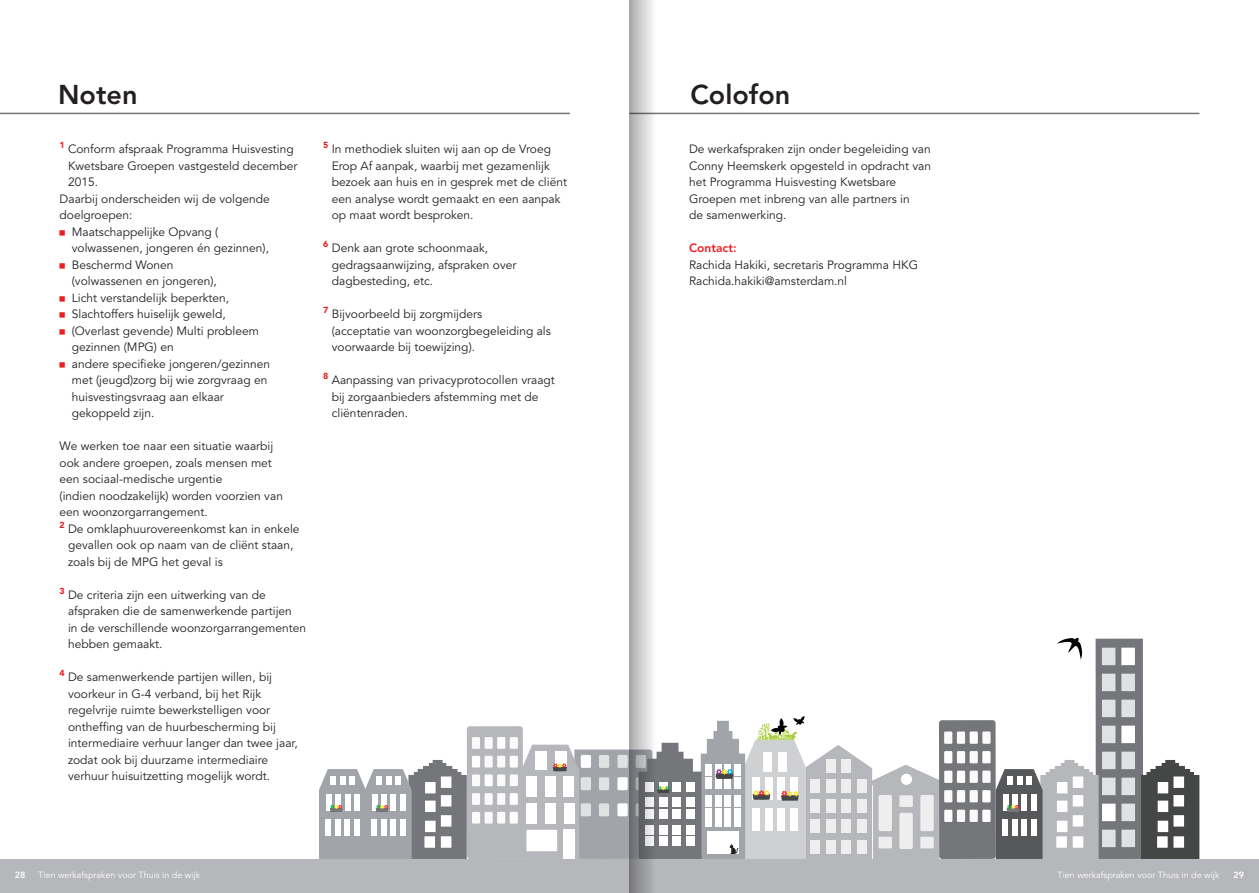
<style>
.page{position:relative;width:1259px;height:893px;background:#fff}
.page>*{position:absolute;margin:0;border:0;box-sizing:border-box;transform-origin:0 0}
.t1{font:800 27px "Avenir";color:#231f20}
.t2{font:12px/16.5px "Avenir";color:#231f20}
.t3{font:800 12px "Avenir";color:#ee1d23}
.t4{font:9px "Avenir";color:#fff}
.t5{font:800 9px "Avenir";color:#fff}
.s1{font-family:"ASD Formfont";color:#ee1d23}
</style>
<div class="page">
<div style="left:0;top:859px;width:629px;height:34px;background:#b6b7bb"></div>
<div style="left:629px;top:859px;width:630px;height:34px;background:#b6b7bb"></div>
<hr style="left:629px;top:113px;width:570px;height:1px;background:#757679">
<hr style="left:0;top:113px;width:570px;height:1px;background:#757679">
<div style="left:1095px;top:639px;width:48px;height:220px;background:#757679"></div>
<div style="left:1102px;top:648px;width:13px;height:17px;background:#e0e1e3"></div>
<div style="left:1121px;top:648px;width:14px;height:17px;background:#fff"></div>
<div style="left:1102px;top:674px;width:13px;height:17px;background:#e0e1e3"></div>
<div style="left:1121px;top:674px;width:14px;height:17px;background:#e0e1e3"></div>
<div style="left:1102px;top:700px;width:13px;height:17px;background:#e0e1e3"></div>
<div style="left:1121px;top:700px;width:14px;height:17px;background:#e0e1e3"></div>
<div style="left:1102px;top:726px;width:13px;height:17px;background:#e0e1e3"></div>
<div style="left:1121px;top:726px;width:14px;height:17px;background:#fff"></div>
<div style="left:1102px;top:752px;width:13px;height:17px;background:#e0e1e3"></div>
<div style="left:1121px;top:752px;width:14px;height:17px;background:#e0e1e3"></div>
<div style="left:1102px;top:778px;width:13px;height:17px;background:#e0e1e3"></div>
<div style="left:1121px;top:778px;width:14px;height:17px;background:#e0e1e3"></div>
<div style="left:1102px;top:804px;width:13px;height:17px;background:#fff"></div>
<div style="left:1121px;top:804px;width:14px;height:17px;background:#e0e1e3"></div>
<div style="left:1102px;top:830px;width:13px;height:17px;background:#e0e1e3"></div>
<div style="left:1121px;top:830px;width:14px;height:17px;background:#e0e1e3"></div>
<div style="left:467px;top:726px;width:56px;height:133px;background:#b6b7bb;border-radius:3px"></div>
<div style="left:497px;top:737px;width:8px;height:12px;background:#fff"></div>
<div style="left:484px;top:737px;width:9px;height:12px;background:#fafafa"></div>
<div style="left:472px;top:737px;width:8px;height:12px;background:#fafafa"></div>
<div style="left:497px;top:756px;width:8px;height:11px;background:#fafafa"></div>
<div style="left:484px;top:756px;width:9px;height:11px;background:#fafafa"></div>
<div style="left:472px;top:756px;width:8px;height:11px;background:#fff"></div>
<div style="left:497px;top:774px;width:8px;height:12px;background:#fafafa"></div>
<div style="left:484px;top:774px;width:9px;height:12px;background:#fff"></div>
<div style="left:472px;top:774px;width:8px;height:12px;background:#fafafa"></div>
<div style="left:497px;top:793px;width:8px;height:12px;background:#fafafa"></div>
<div style="left:484px;top:793px;width:9px;height:12px;background:#fafafa"></div>
<div style="left:472px;top:793px;width:8px;height:12px;background:#fafafa"></div>
<div style="left:497px;top:812px;width:8px;height:12px;background:#fafafa"></div>
<div style="left:484px;top:812px;width:9px;height:12px;background:#fafafa"></div>
<div style="left:510px;top:812px;width:8px;height:12px;background:#fff"></div>
<div style="left:510px;top:793px;width:8px;height:12px;background:#fff"></div>
<div style="left:510px;top:774px;width:8px;height:12px;background:#fafafa"></div>
<div style="left:510px;top:756px;width:8px;height:11px;background:#fff"></div>
<div style="left:510px;top:737px;width:8px;height:12px;background:#fafafa"></div>
<div style="left:472px;top:812px;width:8px;height:12px;background:#fafafa"></div>
<div style="left:939px;top:720px;width:56px;height:139px;background:#757679;border-radius:3px"></div>
<div style="left:969px;top:731px;width:9px;height:13px;background:#fff"></div>
<div style="left:957px;top:731px;width:8px;height:13px;background:#fafafa"></div>
<div style="left:944px;top:731px;width:8px;height:13px;background:#fafafa"></div>
<div style="left:969px;top:751px;width:9px;height:12px;background:#fafafa"></div>
<div style="left:957px;top:751px;width:8px;height:12px;background:#fafafa"></div>
<div style="left:944px;top:751px;width:8px;height:12px;background:#fff"></div>
<div style="left:969px;top:771px;width:9px;height:12px;background:#fafafa"></div>
<div style="left:957px;top:771px;width:8px;height:12px;background:#fff"></div>
<div style="left:944px;top:771px;width:8px;height:12px;background:#fafafa"></div>
<div style="left:969px;top:790px;width:9px;height:12px;background:#fafafa"></div>
<div style="left:957px;top:790px;width:8px;height:12px;background:#fafafa"></div>
<div style="left:944px;top:790px;width:8px;height:12px;background:#fafafa"></div>
<div style="left:969px;top:810px;width:9px;height:12px;background:#fafafa"></div>
<div style="left:957px;top:810px;width:8px;height:12px;background:#fafafa"></div>
<div style="left:982px;top:810px;width:8px;height:12px;background:#fff"></div>
<div style="left:982px;top:790px;width:8px;height:12px;background:#fff"></div>
<div style="left:982px;top:771px;width:8px;height:12px;background:#fafafa"></div>
<div style="left:982px;top:751px;width:8px;height:12px;background:#fff"></div>
<div style="left:982px;top:731px;width:8px;height:13px;background:#fafafa"></div>
<div style="left:944px;top:810px;width:8px;height:12px;background:#fafafa"></div>
<svg style="left:1141px;top:760px;width:58px;height:99px"></svg>
<svg style="left:995px;top:760px;width:103px;height:99px"></svg>
<svg style="left:319px;top:760px;width:148px;height:99px"></svg>
<svg style="left:521px;top:716px;width:422px;height:143px"></svg>
<svg style="left:1057px;top:637px;width:25px;height:23px"></svg>
<svg style="left:629px;top:0;width:26px;height:893px;background:#c5c5c7"></svg>
<h1 class="t1" style="left:58px;top:78px;width:81px">Noten</h1>
<h1 class="t1" style="left:690px;top:78px;width:101px">Colofon</h1>
<p class="t2" style="left:689px;top:141px;width:244px">De werkafspraken zijn onder begeleiding van Conny Heemskerk opgesteld in opdracht van het Programma Huisvesting Kwetsbare Groepen met inbreng van alle partners in<br>de samenwerking.</p>
<p class="t3" style="left:689px;top:241px;width:49px">Contact:</p>
<p class="t2" style="left:689px;top:257px;width:230px">Rachida Hakiki, secretaris Programma HKG<br>Rachida.hakiki@amsterdam.nl</p>
<p class="t2" style="left:60px;top:141px;width:236px"><sup>1</sup> Conform afspraak Programma Huisvesting</p>
<p class="t2" style="left:68px;top:158px;width:231px">Kwetsbare Groepen vastgesteld december</p>
<p class="t2" style="left:68px;top:174px;width:32px">2015.</p>
<p class="t2" style="left:60px;top:191px;width:212px">Daarbij onderscheiden wij de volgende</p>
<p class="t2" style="left:60px;top:207px;width:74px">doelgroepen:</p>
<p class="t2" style="left:72px;top:224px;width:199px;text-indent:-12px"><span class="s1">•</span> Maatschappelijke Opvang ( volwassenen, jongeren én gezinnen),</p>
<p class="t2" style="left:72px;top:257px;width:146px;text-indent:-12px"><span class="s1">•</span> Beschermd Wonen (volwassenen en jongeren),</p>
<p class="t2" style="left:60px;top:290px;width:171px"><span class="s1">•</span> Licht verstandelijk beperkten,</p>
<p class="t2" style="left:60px;top:306px;width:168px"><span class="s1">•</span> Slachtoffers huiselijk geweld,</p>
<p class="t2" style="left:72px;top:323px;width:189px;text-indent:-12px"><span class="s1">•</span> (Overlast gevende) Multi probleem gezinnen (MPG) en</p>
<p class="t2" style="left:72px;top:356px;width:200px;text-indent:-12px"><span class="s1">•</span> andere specifieke jongeren/gezinnen met (jeugd)zorg bij wie zorgvraag en huisvestingsvraag aan elkaar gekoppeld zijn.</p>
<p class="t2" style="left:60px;top:438px;width:215px">We werken toe naar een situatie waarbij</p>
<p class="t2" style="left:60px;top:455px;width:214px">ook andere groepen, zoals mensen met</p>
<p class="t2" style="left:60px;top:471px;width:164px">een sociaal-medische urgentie</p>
<p class="t2" style="left:60px;top:488px;width:225px">(indien noodzakelijk) worden voorzien van</p>
<p class="t2" style="left:60px;top:504px;width:150px">een woonzorgarrangement.</p>
<p class="t2" style="left:60px;top:521px;width:241px"><sup>2</sup> De omklaphuurovereenkomst kan in enkele</p>
<p class="t2" style="left:68px;top:537px;width:227px">gevallen ook op naam van de cliënt staan,</p>
<p class="t2" style="left:68px;top:554px;width:156px">zoals bij de MPG het geval is</p>
<p class="t2" style="left:68px;top:587px;width:240px;text-indent:-9px"><sup>3</sup> De criteria zijn een uitwerking van de afspraken die de samenwerkende partijen<br>in de verschillende woonzorgarrangementen hebben gemaakt.</p>
<p class="t2" style="left:68px;top:669px;width:231px;text-indent:-9px"><sup>4</sup> De samenwerkende partijen willen, bij voorkeur in G-4 verband, bij het Rijk regelvrije ruimte bewerkstelligen voor ontheffing van de huurbescherming bij intermediaire verhuur langer dan twee jaar, zodat ook bij duurzame intermediaire verhuur huisuitzetting mogelijk wordt.</p>
<p class="t2" style="left:332px;top:141px;width:237px;text-indent:-9px"><sup>5</sup> In methodiek sluiten wij aan op de Vroeg Erop Af aanpak, waarbij met gezamenlijk bezoek aan huis en in gesprek met de cliënt een analyse wordt gemaakt en een aanpak op maat wordt besproken.</p>
<p class="t2" style="left:332px;top:240px;width:186px;text-indent:-9px"><sup>6</sup> Denk aan grote schoonmaak, gedragsaanwijzing, afspraken over dagbesteding, etc.</p>
<p class="t2" style="left:332px;top:306px;width:221px;text-indent:-9px"><sup>7</sup> Bijvoorbeeld bij zorgmijders<br>(acceptatie van woonzorgbegeleiding als voorwaarde bij toewijzing).</p>
<p class="t2" style="left:332px;top:372px;width:225px;text-indent:-9px"><sup>8</sup> Aanpassing van privacyprotocollen vraagt bij zorgaanbieders afstemming met de cliëntenraden.</p>
<p class="t5" style="left:15px;top:869px;width:12px">28</p>
<p class="t4" style="left:38px;top:869px;width:163px">Tien werkafspraken voor Thuis in de wijk</p>
<p class="t4" style="left:1057px;top:869px;width:163px">Tien werkafspraken voor Thuis in de wijk</p>
<p class="t5" style="left:1233px;top:869px;width:12px">29</p>
</div>
